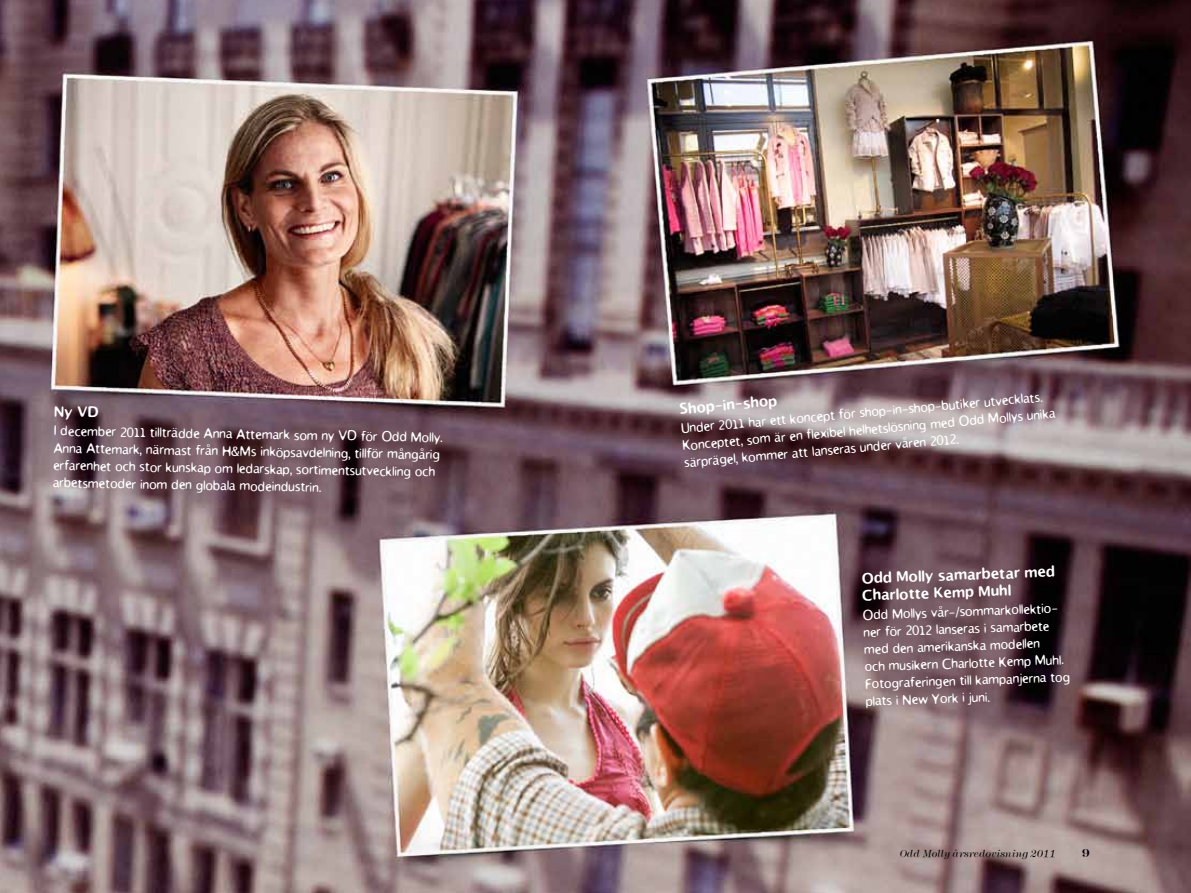
<style>
.page{position:relative;width:1191px;height:893px;background:#fff}
.page>*{position:absolute;margin:0;border:0;box-sizing:border-box;transform-origin:0 0}
.t1{font:700 16.5px/17.2px "Odd Molly";color:#fff}
.t2{font:14.25px/17.2px "Odd Molly";color:#fff}
.t3{font:12px "Modern Two Sixtn ITCTT Bold";color:#000}
.t4{font:10.5px "Modern Two Sixtn ITCTT Light Ita";color:#000}
</style>
<div class="page">
<img style="left:0;top:0;width:1191px;height:893px">
<p class="t1" style="left:55px;top:402px;width:46px;rotate:1deg">Ny VD</p>
<p class="t2" style="left:54px;top:421px;width:390px;rotate:1deg">I december 2011 tillträdde Anna Attemark som ny VD för Odd Molly.<br>Anna Attemark, närmast från H&amp;Ms inköpsavdelning, tillför mångårig erfarenhet och stor kunskap om ledarskap, sortimentsutveckling och arbetsmetoder inom den globala modeindustrin.</p>
<p class="t2" style="left:680px;top:419px;width:375px;rotate:-5deg">Under 2011 har ett koncept för shop-in-shop-butiker utvecklats.<br>Konceptet, som är en flexibel helhetslösning med Odd Mollys unika särprägel, kommer att lanseras under våren 2012.</p>
<p class="t1" style="left:679px;top:400px;width:99px;rotate:-5deg">Shop-in-shop</p>
<p class="t1" style="left:861px;top:569px;width:194px;rotate:-2deg">Odd Molly samarbetar med<br>Charlotte Kemp Muhl</p>
<p class="t2" style="left:862px;top:606px;width:206px;rotate:-2deg">Odd Mollys vår-/sommarkollektio&shy;ner för 2012 lanseras i samarbete med den amerikanska modellen<br>och musikern Charlotte Kemp Muhl.<br>Fotograferingen till kampanjerna tog plats i New York i juni.</p>
<p class="t4" style="left:899px;top:847px;width:158px">Odd Molly årsredovisning 2011</p>
<p class="t3" style="left:1082px;top:846px;width:9px">9</p>
</div>
